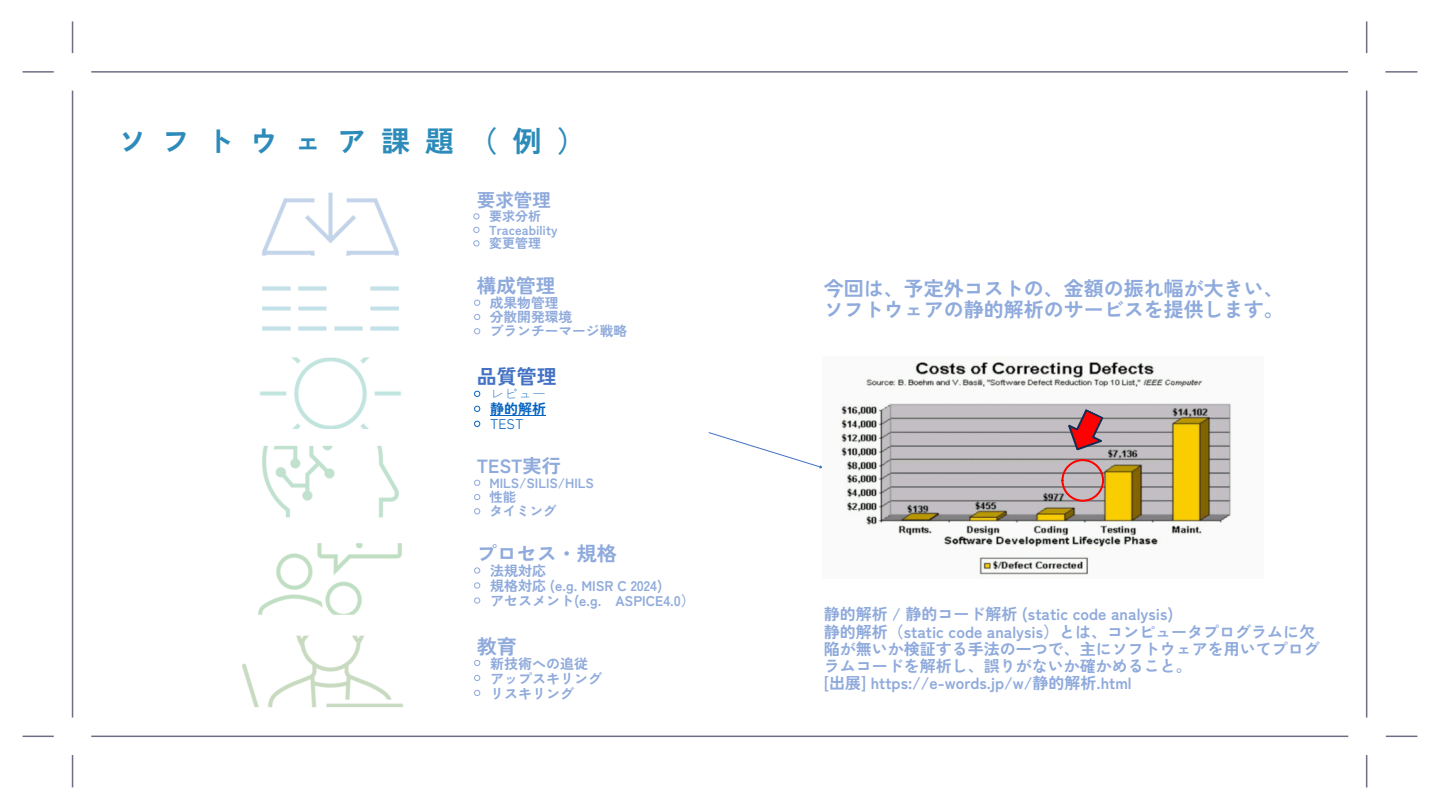
<style>
.page{position:relative;width:1440px;height:810px;background:#fff}
.page>*{position:absolute;margin:0;border:0;box-sizing:border-box;transform-origin:0 0}
.t1{font:700 29px "Zen Kaku Gothic New";letter-spacing:.515em;color:#2d8bba}
.t2{font:700 20px/21px "Zen Kaku Gothic New";color:#8faadc}
.t3{font:700 20px "Zen Kaku Gothic New";color:#4472c4}
.t4{font:700 19.6px "Zen Kaku Gothic New";color:#8faadc}
.t5{font:700 19.1px "Zen Kaku Gothic New";color:#8faadc}
.t6{font:700 18.6px "Zen Kaku Gothic New";color:#8faadc}
.t7{font:700 16px/17.2px "Zen Kaku Gothic New";color:#8faadc}
.t8{font:700 14px "Zen Kaku Gothic New";color:#8faadc}
.t9{font:300 14px "Zen Kaku Gothic New";color:#0563c1}
.t10{font:700 14px "Zen Kaku Gothic New";color:#0563c1}
.t11{font:14px "Zen Kaku Gothic New";color:#0563c1}
.t12{font:700 13.7px "Zen Kaku Gothic New";color:#8faadc}
.t13{font:700 13.4px "Zen Kaku Gothic New";color:#8faadc}
.t14{font:700 13px "Zen Kaku Gothic New";color:#8faadc}
</style>
<div class="page">
<hr style="left:72px;top:91px;width:1px;height:627px;background:#6c6f84">
<hr style="left:1366px;top:91px;width:1px;height:627px;background:#6c6f84">
<hr style="left:91px;top:71px;width:1257px;height:2px;background:#6c6f84">
<hr style="left:91px;top:736px;width:1257px;height:1px;background:#6c6f84">
<hr style="left:72px;top:21px;width:1px;height:32px;background:#6c6f84">
<hr style="left:1366px;top:21px;width:1px;height:32px;background:#6c6f84">
<hr style="left:72px;top:755px;width:1px;height:32px;background:#6c6f84">
<hr style="left:1366px;top:755px;width:1px;height:32px;background:#6c6f84">
<hr style="left:23px;top:71px;width:31px;height:2px;background:#6c6f84">
<hr style="left:1385px;top:71px;width:32px;height:2px;background:#6c6f84">
<hr style="left:23px;top:736px;width:31px;height:1px;background:#6c6f84">
<hr style="left:1386px;top:736px;width:31px;height:1px;background:#6c6f84">
<svg style="left:473px;top:213px;width:7px;height:7px"></svg>
<svg style="left:473px;top:226px;width:7px;height:7px"></svg>
<svg style="left:473px;top:240px;width:7px;height:7px"></svg>
<svg style="left:262px;top:192px;width:137px;height:64px"></svg>
<svg style="left:474px;top:299px;width:7px;height:7px"></svg>
<svg style="left:474px;top:313px;width:7px;height:8px"></svg>
<svg style="left:474px;top:328px;width:7px;height:7px"></svg>
<svg style="left:262px;top:286px;width:137px;height:45px"></svg>
<svg style="left:474px;top:390px;width:7px;height:7px"></svg>
<svg style="left:474px;top:405px;width:7px;height:7px"></svg>
<hr style="left:490px;top:415px;width:56px;height:1px;background:#0563c1">
<svg style="left:474px;top:420px;width:7px;height:7px"></svg>
<svg style="left:260px;top:357px;width:141px;height:72px"></svg>
<svg style="left:474px;top:479px;width:7px;height:7px"></svg>
<svg style="left:474px;top:494px;width:7px;height:7px"></svg>
<svg style="left:474px;top:508px;width:7px;height:7px"></svg>
<svg style="left:262px;top:446px;width:137px;height:72px"></svg>
<svg style="left:474px;top:567px;width:7px;height:7px"></svg>
<svg style="left:474px;top:582px;width:7px;height:7px"></svg>
<svg style="left:474px;top:597px;width:7px;height:7px"></svg>
<svg style="left:258px;top:543px;width:144px;height:72px"></svg>
<svg style="left:474px;top:659px;width:7px;height:7px"></svg>
<svg style="left:474px;top:674px;width:7px;height:7px"></svg>
<svg style="left:474px;top:689px;width:7px;height:7px"></svg>
<svg style="left:242px;top:635px;width:161px;height:73px"></svg>
<img style="left:840px;top:362px;width:392px;height:213px">
<svg style="left:708px;top:432px;width:115px;height:37px"></svg>
<svg style="left:1061px;top:459px;width:43px;height:43px;background:#bf999d"></svg>
<svg style="left:1068px;top:409px;width:35px;height:41px"></svg>
<p class="t1" style="left:118px;top:119px;width:470px">ソフトウェア課題（例）</p>
<h1 class="t6" style="left:477px;top:185px;width:76px">要求管理</h1>
<p class="t14" style="left:489px;top:206px;width:53px">要求分析</p>
<h3 class="t14" style="left:489px;top:220px;width:70px">Traceability</h3>
<p class="t14" style="left:489px;top:233px;width:53px">変更管理</p>
<p class="t4" style="left:477px;top:271px;width:80px">構成管理</p>
<p class="t12" style="left:490px;top:292px;width:70px">成果物管理</p>
<h3 class="t12" style="left:490px;top:306px;width:84px">分散開発環境</h3>
<p class="t12" style="left:490px;top:320px;width:139px">ブランチーマージ戦略</p>
<p class="t3" style="left:477px;top:361px;width:81px">品質管理</p>
<h3 class="t9" style="left:490px;top:383px;width:57px">レビュー</h3>
<p class="t10" style="left:490px;top:398px;width:57px">静的解析</p>
<p class="t11" style="left:490px;top:413px;width:35px">TEST</p>
<p class="t5" style="left:477px;top:451px;width:86px">TEST実行</p>
<p class="t13" style="left:490px;top:472px;width:106px">MILS/SILIS/HILS</p>
<h3 class="t13" style="left:490px;top:486px;width:28px">性能</h3>
<p class="t13" style="left:490px;top:501px;width:68px">タイミング</p>
<p class="t2" style="left:477px;top:542px;width:141px">プロセス・規格</p>
<h2 class="t8" style="left:490px;top:560px;width:57px">法規対応</h2>
<p class="t8" style="left:490px;top:575px;width:174px">規格対応 (e.g. MISR C 2024)</p>
<p class="t8" style="left:490px;top:590px;width:206px">アセスメント(e.g. ASPICE4.0）</p>
<h3 class="t2" style="left:477px;top:634px;width:41px">教育</h3>
<p class="t8" style="left:490px;top:652px;width:99px">新技術への追従</p>
<p class="t8" style="left:490px;top:667px;width:113px">アップスキリング</p>
<p class="t8" style="left:490px;top:682px;width:85px">リスキリング</p>
<h3 class="t2" style="left:824px;top:277px;width:461px">今回は、予定外コストの、金額の振れ幅が大きい、ソフトウェアの静的解析のサービスを提供します。</h3>
<p class="t7" style="left:824px;top:605px;width:497px">静的解析 / 静的コード解析 (static code analysis)<br>静的解析（static code analysis）とは、コンピュータプログラムに欠陥が無いか検証する手法の一つで、主にソフトウェアを用いてプログラムコードを解析し、誤りがないか確かめること。<br>[出展] https://e-words.jp/w/静的解析.html</p>
</div>
